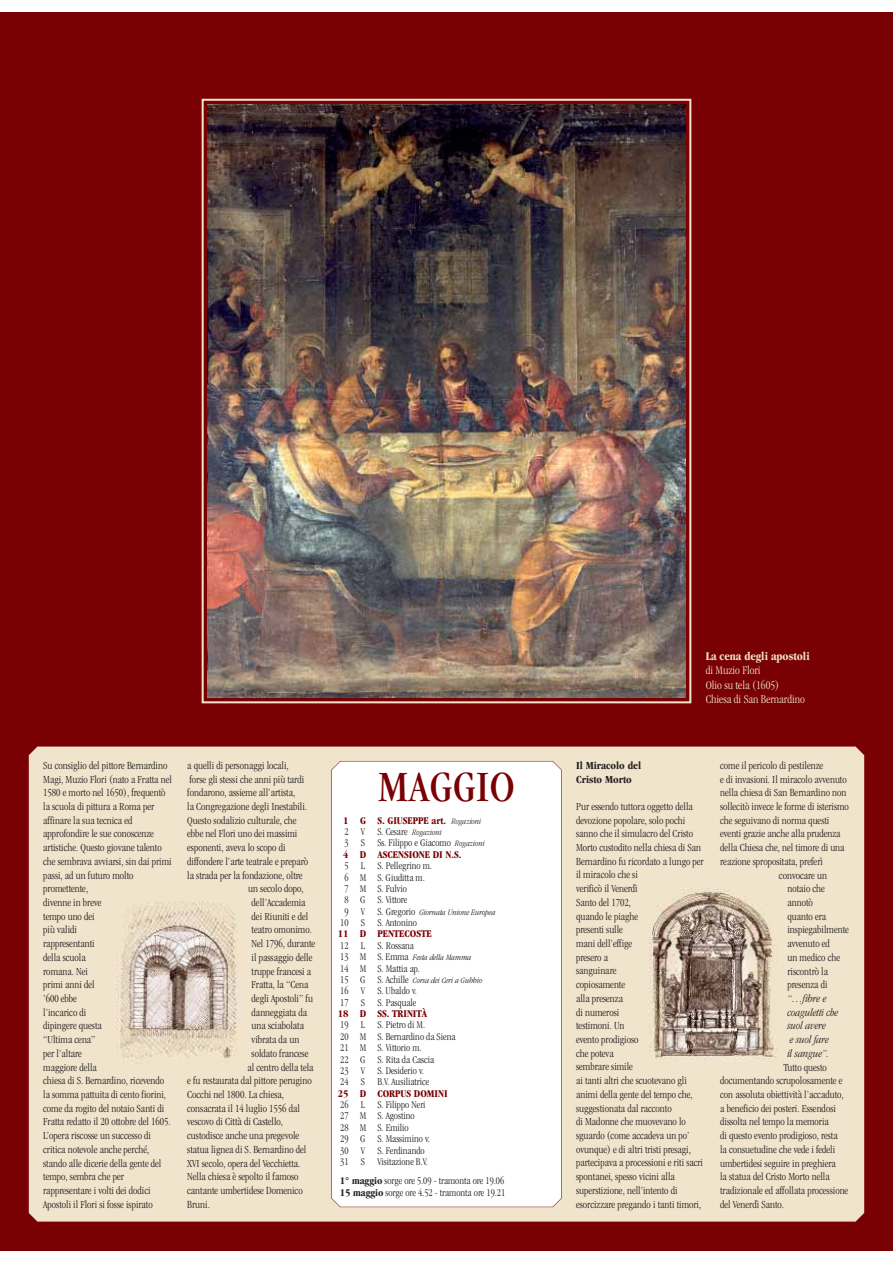
<style>
.page{position:relative;width:893px;height:1263px;background:#fff}
.page>*{position:absolute;margin:0;border:0;box-sizing:border-box;transform-origin:0 0}
.t1{font:condensed 44.7px "Garamond";letter-spacing:.02em;color:#790003}
.t2{font:300 condensed 12.15px/14.2px "Garamond";color:#f0e4cc}
.t3{font:700 condensed 12.15px "Garamond";color:#f0e4cc}
.t4{font:300 condensed 11.1px/13.6px "Garamond";color:#231f20}
.t5{font:italic 300 condensed 11.1px/13.6px "Garamond";color:#231f20}
.t6{font:700 condensed 11.1px/13.6px "Garamond";color:#231f20}
.t7{font:300 condensed 10.65px/11.4px "Garamond";color:#231f20}
.t8{font:700 condensed 10.65px/11.4px "Garamond";color:#790004}
.t9{font:italic 300 condensed 8.7px "Garamond";color:#231f20}
.s1{font-weight:300;font-style:italic;font-size:8.7px;color:#231f20}
.s2{font-weight:300;color:#231f20}
.s3{font-style:normal;font-size:10.65px}
.s4{font-weight:700}
</style>
<div class="page">
<div style="left:0;top:12px;width:892px;height:1238px;background:#790003"></div>
<div style="left:29px;top:747px;width:835px;height:475px;background:#f0e4cc"></div>
<div style="left:331px;top:761px;width:230px;height:446px;background:#fff"></div>
<img style="left:207px;top:105px;width:478px;height:593px">
<img style="left:116px;top:894px;width:126px;height:169px">
<img style="left:648px;top:889px;width:128px;height:172px">
<div style="left:202px;top:99px;width:489px;height:604px;border:2px solid #f0e4cc"></div>
<p class="t4" style="left:43px;top:759px;width:130px">Su consiglio del pittore Bernardino<br>Magi, Muzio Flori (nato a Fratta nel<br>1580 e morto nel 1650), frequentò la scuola di pittura a Roma per affinare la sua tecnica ed approfondire le sue conoscenze artistiche. Questo giovane talento che sembrava avviarsi, sin dai primi passi, ad un futuro molto promettente,<br>divenne in breve<br>tempo uno dei<br>più validi<br>rappresentanti<br>della scuola<br>romana. Nei<br>primi anni del<br>’600 ebbe<br>l’incarico di<br>dipingere questa<br>“Ultima cena”<br>per l’altare<br>maggiore della<br>chiesa di S. Bernardino, ricevendo la somma pattuita di cento fiorini, come da rogito del notaio Santi di<br>Fratta redatto il 20 ottobre del 1605.<br>L’opera riscosse un successo di critica notevole anche perché, stando alle dicerie della gente del tempo, sembra che per rappresentare i volti dei dodici<br>Apostoli il Flori si fosse ispirato</p>
<p class="t4" style="left:187px;top:759px;width:103px">a quelli di personaggi locali,</p>
<p class="t4" style="left:189px;top:773px;width:116px">forse gli stessi che anni più tardi</p>
<p class="t4" style="left:187px;top:787px;width:109px">fondarono, assieme all’artista,</p>
<p class="t4" style="left:187px;top:800px;width:121px">la Congregazione degli Inestabili.</p>
<p class="t4" style="left:187px;top:814px;width:111px">Questo sodalizio culturale, che</p>
<p class="t4" style="left:187px;top:828px;width:112px">ebbe nel Flori uno dei massimi</p>
<p class="t4" style="left:187px;top:842px;width:100px">esponenti, aveva lo scopo di</p>
<p class="t4" style="left:187px;top:855px;width:122px">diffondere l’arte teatrale e preparò</p>
<p class="t4" style="left:187px;top:869px;width:117px">la strada per la fondazione, oltre</p>
<p class="t4" style="left:248px;top:883px;width:57px">un secolo dopo,</p>
<p class="t4" style="left:252px;top:896px;width:55px">dell’Accademia</p>
<p class="t4" style="left:252px;top:910px;width:58px">dei Riuniti e del</p>
<p class="t4" style="left:252px;top:924px;width:62px">teatro omonimo.</p>
<p class="t4" style="left:252px;top:938px;width:65px">Nel 1796, durante</p>
<p class="t4" style="left:252px;top:951px;width:62px">il passaggio delle</p>
<p class="t4" style="left:252px;top:965px;width:61px">truppe francesi a</p>
<p class="t4" style="left:252px;top:979px;width:58px">Fratta, la “Cena</p>
<p class="t4" style="left:252px;top:992px;width:63px">degli Apostoli” fu</p>
<p class="t4" style="left:252px;top:1006px;width:57px">danneggiata da</p>
<p class="t4" style="left:252px;top:1020px;width:54px">una sciabolata</p>
<p class="t4" style="left:252px;top:1034px;width:49px">vibrata da un</p>
<p class="t4" style="left:252px;top:1047px;width:58px">soldato francese</p>
<p class="t4" style="left:247px;top:1061px;width:68px">al centro della tela</p>
<p class="t4" style="left:187px;top:1075px;width:126px">e fu restaurata dal pittore perugino</p>
<p class="t4" style="left:187px;top:1088px;width:98px">Cocchi nel 1800. La chiesa,</p>
<p class="t4" style="left:187px;top:1102px;width:114px">consacrata il 14 luglio 1556 dal</p>
<p class="t4" style="left:187px;top:1116px;width:97px">vescovo di Città di Castello,</p>
<p class="t4" style="left:187px;top:1130px;width:113px">custodisce anche una pregevole</p>
<p class="t4" style="left:187px;top:1143px;width:121px">statua lignea di S. Bernardino del</p>
<p class="t4" style="left:187px;top:1157px;width:115px">XVI secolo, opera del Vecchietta.</p>
<p class="t4" style="left:187px;top:1171px;width:113px">Nella chiesa è sepolto il famoso</p>
<p class="t4" style="left:187px;top:1184px;width:117px">cantante umbertidese Domenico</p>
<p class="t4" style="left:187px;top:1198px;width:24px">Bruni.</p>
<h1 class="t1" style="left:378px;top:770px;width:138px">MAGGIO</h1>
<p class="t8" style="left:343px;top:815px;width:143px">1 G S. GIUSEPPE art. <span class="s1">Rogazioni<br></span><span class="s2">2 V S. Cesare</span> <span class="s1">Rogazioni<br></span><span class="s2">3 S Ss. Filippo e Giacomo</span> <span class="s1">Rogazioni<br></span>4 D ASCENSIONE DI N.S.</p>
<p class="t7" style="left:344px;top:861px;width:89px">5 L S. Pellegrino m.<br>6 M S. Giuditta m.<br>7 M S. Fulvio<br>8 G S. Vittore</p>
<p class="t9" style="left:344px;top:909px;width:153px"><span class="s3">9 V S. Gregorio</span> Giornata Unione Europea</p>
<p class="t7" style="left:340px;top:918px;width:78px">10 S S. Antonino</p>
<p class="t8" style="left:338px;top:929px;width:95px">11 D PENTECOSTE</p>
<p class="t7" style="left:340px;top:940px;width:75px">12 L S. Rossana</p>
<p class="t9" style="left:340px;top:954px;width:133px"><span class="s3">13 M S. Emma</span> Festa della Mamma</p>
<p class="t7" style="left:340px;top:963px;width:81px">14 M S. Mattia ap.</p>
<p class="t9" style="left:340px;top:977px;width:144px"><span class="s3">15 G S. Achille</span> Corsa dei Ceri a Gubbio</p>
<p class="t7" style="left:340px;top:986px;width:78px">16 V S. Ubaldo v.<br>17 S S. Pasquale</p>
<p class="t8" style="left:338px;top:1009px;width:91px">18 D SS. TRINITÀ</p>
<p class="t7" style="left:340px;top:1020px;width:117px">19 L S. Pietro di M.<br>20 M S. Bernardino da Siena<br>21 M S. Vittorio m.<br>22 G S. Rita da Cascia<br>23 V S. Desiderio v.<br>24 S B.V. Ausiliatrice</p>
<p class="t8" style="left:338px;top:1088px;width:111px">25 D CORPUS DOMINI</p>
<p class="t7" style="left:340px;top:1100px;width:91px">26 L S. Filippo Neri<br>27 M S. Agostino<br>28 M S. Emilio<br>29 G S. Massimino v.<br>30 V S. Ferdinando<br>31 S Visitazione B.V.</p>
<p class="t7" style="left:340px;top:1176px;width:167px"><span class="s4">1° maggio</span> sorge ore 5.09 - tramonta ore 19.06<br><span class="s4">15 maggio</span> sorge ore 4.52 - tramonta ore 19.21</p>
<p class="t3" style="left:705px;top:652px;width:105px">La cena degli apostoli</p>
<p class="t2" style="left:705px;top:664px;width:101px">di Muzio Flori<br>Olio su tela (1605)<br>Chiesa di San Bernardino</p>
<p class="t6" style="left:576px;top:759px;width:67px">Il Miracolo del<br>Cristo Morto</p>
<p class="t4" style="left:576px;top:800px;width:129px">Pur essendo tuttora oggetto della devozione popolare, solo pochi sanno che il simulacro del Cristo<br>Morto custodito nella chiesa di San<br>Bernardino fu ricordato a lungo per il miracolo che si<br>verificò il Venerdì<br>Santo del 1702,<br>quando le piaghe<br>presenti sulle<br>mani dell’effige<br>presero a<br>sanguinare<br>copiosamente<br>alla presenza<br>di numerosi<br>testimoni. Un<br>evento prodigioso<br>che poteva<br>sembrare simile<br>ai tanti altri che scuotevano gli animi della gente del tempo che, suggestionata dal racconto<br>di Madonne che muovevano lo sguardo (come accadeva un po’ ovunque) e di altri tristi presagi, partecipava a processioni e riti sacri spontanei, spesso vicini alla superstizione, nell’intento di esorcizzare pregando i tanti timori,</p>
<p class="t4" style="left:720px;top:759px;width:104px">come il pericolo di pestilenze</p>
<p class="t4" style="left:720px;top:773px;width:128px">e di invasioni. Il miracolo avvenuto</p>
<p class="t4" style="left:720px;top:787px;width:128px">nella chiesa di San Bernardino non</p>
<p class="t4" style="left:720px;top:800px;width:130px">sollecitò invece le forme di isterismo</p>
<p class="t4" style="left:720px;top:814px;width:111px">che seguivano di norma questi</p>
<p class="t4" style="left:720px;top:828px;width:122px">eventi grazie anche alla prudenza</p>
<p class="t4" style="left:720px;top:842px;width:126px">della Chiesa che, nel timore di una</p>
<p class="t4" style="left:720px;top:855px;width:104px">reazione spropositata, preferì</p>
<p class="t4" style="left:779px;top:869px;width:50px">convocare un</p>
<p class="t4" style="left:787px;top:883px;width:39px">notaio che</p>
<p class="t4" style="left:787px;top:896px;width:27px">annotò</p>
<p class="t4" style="left:787px;top:910px;width:40px">quanto era</p>
<p class="t4" style="left:787px;top:924px;width:63px">inspiegabilmente</p>
<p class="t4" style="left:787px;top:938px;width:44px">avvenuto ed</p>
<p class="t4" style="left:787px;top:951px;width:54px">un medico che</p>
<p class="t4" style="left:787px;top:965px;width:42px">riscontrò la</p>
<p class="t4" style="left:787px;top:979px;width:42px">presenza di</p>
<p class="t5" style="left:787px;top:992px;width:52px">“…fibre e coaguletti che suol avere<br>e suol fare<br>il sangue”.</p>
<p class="t4" style="left:720px;top:1061px;width:130px;text-indent:63px">Tutto questo documentando scrupolosamente e con assoluta obiettività l’accaduto, a beneficio dei posteri. Essendosi dissolta nel tempo la memoria<br>di questo evento prodigioso, resta<br>la consuetudine che vede i fedeli umbertidesi seguire in preghiera<br>la statua del Cristo Morto nella tradizionale ed affollata processione del Venerdì Santo.</p>
</div>
